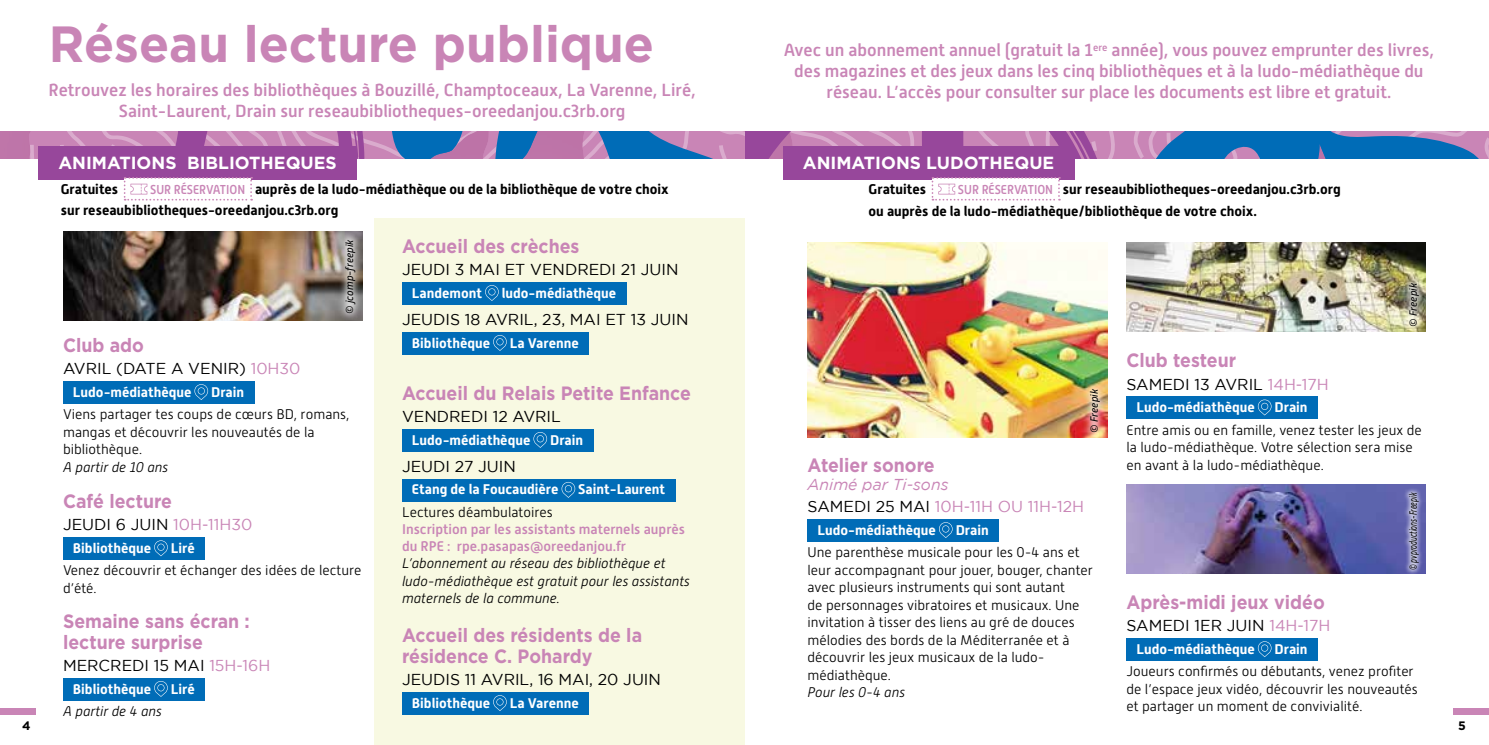
<style>
.page{position:relative;width:1489px;height:745px;background:#fff}
.page>*{position:absolute;margin:0;border:0;box-sizing:border-box;transform-origin:0 0}
.t1{font:700 50.75px "Gotham";color:#c985b6}
.t2{font:700 19.25px/21px "Gotham";color:#c985b6;scale:.92 1}
.t3{font:500 17.5px/21px "Alwyn New";color:#c985b6;text-align:center}
.t4{font:700 17.5px "Gotham";color:#fff}
.t5{font:15.75px "Gotham";color:#000}
.t6{font:15.75px/22.4px "Gotham";color:#c985b6}
.t7{font:300 14px/17.5px "Alwyn New";color:#000}
.t8{font:700 14px/21px "Alwyn New";color:#000}
.t9{font:700 14px "Alwyn New";color:#fff}
.t10{font:italic 300 14px/17.5px "Alwyn New";color:#000}
.t11{font:500 14px/16.8px "Alwyn New";color:#c985b6}
.t12{font:700 12.25px "Gotham";color:#000}
.t13{font:italic 10.5px "Alwyn New";color:#000}
.t14{font:italic 10.5px "Alwyn New";color:#000;scale:.69 1}
.s1{font-weight:500;font-size:12.95px;color:#c985b6}
.s2{color:#c985b6}
.s3{font-style:italic}
.s4{color:#000}
</style>
<div class="page">
<div style="left:374px;top:218px;width:370px;height:526px;background:#f8f9e2"></div>
<svg style="left:0;top:131px;width:1488px;height:27px;background:#8179b4"></svg>
<div style="left:39px;top:146px;width:317px;height:34px;background:#97479b"></div>
<svg style="left:124px;top:177px;width:128px;height:23px"></svg>
<div style="left:783px;top:146px;width:291px;height:34px;background:#97479b"></div>
<svg style="left:931px;top:177px;width:128px;height:23px"></svg>
<div style="left:63px;top:381px;width:191px;height:23px;background:#006cb7"></div>
<svg style="left:194px;top:384px;width:14px;height:16px"></svg>
<img style="left:63px;top:231px;width:273px;height:89px">
<div style="left:63px;top:677px;width:142px;height:23px;background:#006cb7"></div>
<svg style="left:154px;top:681px;width:14px;height:15px"></svg>
<div style="left:402px;top:282px;width:224px;height:23px;background:#006cb7"></div>
<div style="left:402px;top:332px;width:186px;height:22px;background:#006cb7"></div>
<div style="left:402px;top:428px;width:191px;height:23px;background:#006cb7"></div>
<div style="left:402px;top:478px;width:273px;height:23px;background:#006cb7"></div>
<div style="left:402px;top:691px;width:186px;height:23px;background:#006cb7"></div>
<svg style="left:485px;top:285px;width:13px;height:16px"></svg>
<svg style="left:493px;top:335px;width:13px;height:16px"></svg>
<svg style="left:533px;top:432px;width:14px;height:15px"></svg>
<svg style="left:561px;top:482px;width:14px;height:15px"></svg>
<svg style="left:493px;top:695px;width:13px;height:15px"></svg>
<div style="left:336px;top:230px;width:27px;height:91px;background:#fff;opacity:.75"></div>
<div style="left:63px;top:537px;width:142px;height:23px;background:#006cb7"></div>
<svg style="left:154px;top:540px;width:14px;height:16px"></svg>
<div style="left:1126px;top:396px;width:191px;height:23px;background:#006cb7"></div>
<svg style="left:1257px;top:399px;width:14px;height:16px"></svg>
<img style="left:1126px;top:242px;width:299px;height:90px">
<div style="left:1399px;top:274px;width:27px;height:60px;background:#fff;opacity:.75"></div>
<div style="left:807px;top:518px;width:191px;height:23px;background:#006cb7"></div>
<svg style="left:939px;top:522px;width:13px;height:15px"></svg>
<img style="left:807px;top:242px;width:299px;height:195px">
<div style="left:1080px;top:380px;width:27px;height:60px;background:#fff;opacity:.75"></div>
<div style="left:1126px;top:637px;width:191px;height:23px;background:#006cb7"></div>
<svg style="left:1257px;top:641px;width:14px;height:15px"></svg>
<img style="left:1126px;top:484px;width:299px;height:89px">
<div style="left:1402px;top:486px;width:21px;height:89px;background:#fff;opacity:.75"></div>
<div style="left:0;top:707px;width:36px;height:6px;background:#c985b6"></div>
<div style="left:1452px;top:707px;width:36px;height:6px;background:#c985b6"></div>
<h1 class="t1" style="left:49px;top:11px;width:606px">Réseau lecture publique</h1>
<p class="t3" style="left:49px;top:80px;width:648px">Retrouvez les horaires des bibliothèques à Bouzillé, Champtoceaux, La Varenne, Liré,<br>Saint-Laurent, Drain sur reseaubibliotheques-oreedanjou.c3rb.org</p>
<p class="t4" style="left:58px;top:151px;width:280px">ANIMATIONS BIBLIOTHEQUES</p>
<p class="t8" style="left:61px;top:178px;width:59px">Gratuites</p>
<p class="t8" style="left:61px;top:178px;width:609px;text-indent:89px"><span class="s1">SUR RÉSERVATION</span> auprès de la ludo-médiathèque ou de la bibliothèque de votre choix sur reseaubibliotheques-oreedanjou.c3rb.org</p>
<p class="t13" style="left:344px;top:314px;width:76px;rotate:-90deg">© jcomp-freepik</p>
<h2 class="t2" style="left:63px;top:334px;width:89px">Club ado</h2>
<p class="t5" style="left:63px;top:359px;width:239px">AVRIL (DATE A VENIR) <span class="s2">10H30</span></p>
<p class="t9" style="left:73px;top:383px;width:120px">Ludo-médiathèque</p>
<p class="t9" style="left:211px;top:383px;width:35px">Drain</p>
<p class="t7" style="left:63px;top:405px;width:288px">Viens partager tes coups de cœurs BD, romans, mangas et découvrir les nouveautés de la bibliothèque.</p>
<p class="t10" style="left:63px;top:458px;width:107px">A partir de 10 ans</p>
<h2 class="t2" style="left:63px;top:490px;width:120px">Café lecture</h2>
<p class="t5" style="left:63px;top:515px;width:191px">JEUDI 6 JUIN <span class="s2">10H-11H30</span></p>
<p class="t9" style="left:73px;top:539px;width:80px">Bibliothèque</p>
<p class="t9" style="left:171px;top:539px;width:25px">Liré</p>
<p class="t7" style="left:63px;top:561px;width:300px">Venez découvrir et échanger des idées de lecture d’été.</p>
<h2 class="t2" style="left:63px;top:609px;width:204px">Semaine sans écran : lecture surprise</h2>
<p class="t5" style="left:63px;top:656px;width:209px">MERCREDI 15 MAI <span class="s2">15H-16H</span></p>
<p class="t9" style="left:73px;top:680px;width:80px">Bibliothèque</p>
<p class="t9" style="left:171px;top:680px;width:25px">Liré</p>
<p class="t10" style="left:63px;top:702px;width:100px">A partir de 4 ans</p>
<h2 class="t2" style="left:402px;top:235px;width:194px">Accueil des crèches</h2>
<p class="t5" style="left:402px;top:261px;width:278px">JEUDI 3 MAI ET VENDREDI 21 JUIN</p>
<p class="t9" style="left:412px;top:284px;width:72px">Landemont</p>
<p class="t9" style="left:502px;top:284px;width:116px">ludo-médiathèque</p>
<p class="t5" style="left:402px;top:310px;width:288px">JEUDIS 18 AVRIL, 23, MAI ET 13 JUIN</p>
<p class="t9" style="left:412px;top:334px;width:80px">Bibliothèque</p>
<p class="t9" style="left:510px;top:334px;width:70px">La Varenne</p>
<h2 class="t2" style="left:402px;top:382px;width:315px">Accueil du Relais Petite Enfance</h2>
<p class="t5" style="left:402px;top:407px;width:160px">VENDREDI 12 AVRIL</p>
<p class="t9" style="left:412px;top:431px;width:120px">Ludo-médiathèque</p>
<p class="t9" style="left:550px;top:431px;width:35px">Drain</p>
<p class="t5" style="left:402px;top:457px;width:115px">JEUDI 27 JUIN</p>
<p class="t9" style="left:412px;top:481px;width:148px">Etang de la Foucaudière</p>
<p class="t9" style="left:578px;top:481px;width:88px">Saint-Laurent</p>
<p class="t7" style="left:402px;top:503px;width:152px">Lectures déambulatoires</p>
<p class="t11" style="left:402px;top:520px;width:284px">Inscription par les assistants maternels auprès du RPE : rpe.pasapas@oreedanjou.fr</p>
<p class="t10" style="left:402px;top:554px;width:289px">L’abonnement au réseau des bibliothèque et ludo-médiathèque est gratuit pour les assistants maternels de la commune.</p>
<h2 class="t2" style="left:402px;top:623px;width:262px">Accueil des résidents de la résidence C. Pohardy</h2>
<p class="t5" style="left:402px;top:670px;width:260px">JEUDIS 11 AVRIL, 16 MAI, 20 JUIN</p>
<p class="t9" style="left:412px;top:694px;width:80px">Bibliothèque</p>
<p class="t9" style="left:510px;top:694px;width:70px">La Varenne</p>
<p class="t3" style="left:783px;top:40px;width:651px">Avec un abonnement annuel (gratuit la 1<sup>ere</sup> année), vous pouvez emprunter des livres, des magazines et des jeux dans les cinq bibliothèques et à la ludo-médiathèque du réseau. L’accès pour consulter sur place les documents est libre et gratuit.</p>
<p class="t4" style="left:802px;top:151px;width:253px">ANIMATIONS LUDOTHEQUE</p>
<p class="t8" style="left:868px;top:178px;width:59px">Gratuites</p>
<p class="t8" style="left:868px;top:177px;width:473px;line-height:22.4px;text-indent:89px"><span class="s1">SUR RÉSERVATION</span> sur reseaubibliotheques-oreedanjou.c3rb.org ou auprès de la ludo-médiathèque/bibliothèque de votre choix.</p>
<p class="t13" style="left:1406px;top:327px;width:45px;rotate:-90deg">© Freepik</p>
<p class="t13" style="left:1088px;top:432px;width:45px;rotate:-90deg">© Freepik</p>
<h2 class="t2" style="left:807px;top:454px;width:140px">Atelier sonore</h2>
<p class="t6" style="left:807px;top:472px;width:278px"><span class="s3">Animé par Ti-sons<br></span><span class="s4">SAMEDI 25 MAI</span> 10H-11H OU 11H-12H</p>
<p class="t9" style="left:817px;top:521px;width:120px">Ludo-médiathèque</p>
<p class="t9" style="left:955px;top:521px;width:35px">Drain</p>
<p class="t7" style="left:807px;top:543px;width:287px">Une parenthèse musicale pour les 0-4 ans et leur accompagnant pour jouer, bouger, chanter avec plusieurs instruments qui sont autant<br>de personnages vibratoires et musicaux. Une invitation à tisser des liens au gré de douces mélodies des bords de la Méditerranée et à découvrir les jeux musicaux de la ludo&shy;médiathèque.</p>
<p class="t10" style="left:807px;top:683px;width:99px">Pour les 0-4 ans</p>
<h2 class="t2" style="left:1126px;top:349px;width:121px">Club testeur</h2>
<p class="t5" style="left:1126px;top:375px;width:204px">SAMEDI 13 AVRIL <span class="s2">14H-17H</span></p>
<p class="t9" style="left:1136px;top:399px;width:120px">Ludo-médiathèque</p>
<p class="t9" style="left:1274px;top:399px;width:35px">Drain</p>
<p class="t7" style="left:1126px;top:421px;width:297px">Entre amis ou en famille, venez tester les jeux de la ludo-médiathèque. Votre sélection sera mise en avant à la ludo-médiathèque.</p>
<p class="t14" style="left:1406px;top:570px;width:114px;rotate:-90deg">© pvproductions-Freepik</p>
<h2 class="t2" style="left:1126px;top:591px;width:217px">Après-midi jeux vidéo</h2>
<p class="t5" style="left:1126px;top:616px;width:205px">SAMEDI 1ER JUIN <span class="s2">14H-17H</span></p>
<p class="t9" style="left:1136px;top:640px;width:120px">Ludo-médiathèque</p>
<p class="t9" style="left:1274px;top:640px;width:35px">Drain</p>
<p class="t7" style="left:1126px;top:662px;width:293px">Joueurs confirmés ou débutants, venez profiter de l’espace jeux vidéo, découvrir les nouveautés et partager un moment de convivialité.</p>
<p class="t12" style="left:22px;top:717px;width:10px">4</p>
<p class="t12" style="left:1457px;top:717px;width:9px">5</p>
</div>
